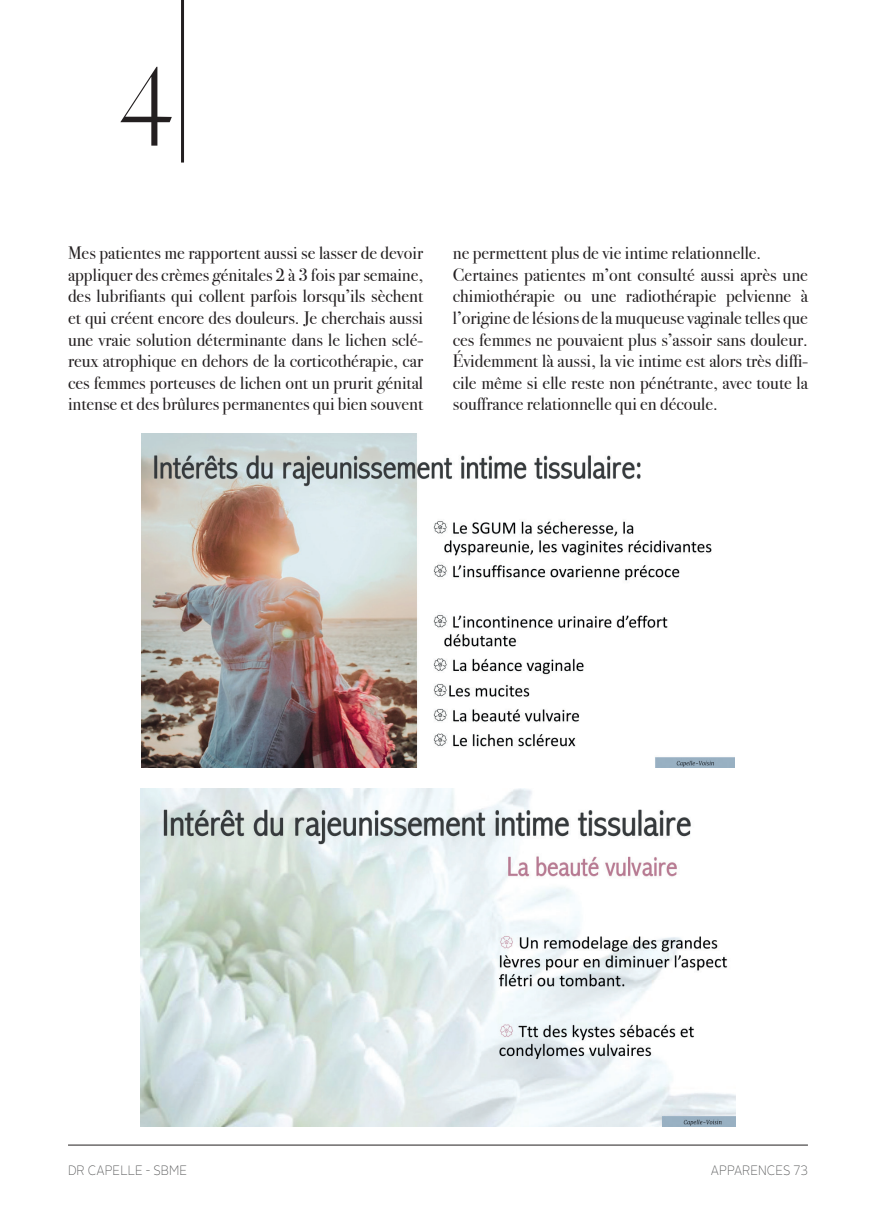
<style>
.page{position:relative;width:893px;height:1212px;background:#fff}
.page>*{position:absolute;margin:0;border:0;box-sizing:border-box;transform-origin:0 0}
.t1{font:300 120px "Freight Big Pro";color:#231f20}
.t2{font:18px/21.6px "Bodoni Svty Two ITCTT";color:#231f20;text-align:justify}
.t3{font:100 13.5px "Alright Sans";color:#4b4c4d;scale:.9 1}
</style>
<div class="page">
<hr style="left:68px;top:1145px;width:740px;height:1px;background:#231f20">
<hr style="left:181px;top:0;width:3px;height:163px;background:#231f20">
<img style="left:142px;top:434px;width:592px;height:333px">
<img style="left:141px;top:788px;width:594px;height:339px">
<h1 class="t1" style="left:119px;top:8px;width:55px">4</h1>
<p class="t2" style="left:68px;top:240px;width:357px">Mes patientes me rapportent aussi se lasser de devoir appliquer des crèmes génitales 2 à 3 fois par semaine, des lubrifiants qui collent parfois lorsqu’ils sèchent et qui créent encore des douleurs. Je cherchais aussi une vraie solution déterminante dans le lichen sclé&shy;reux atrophique en dehors de la corticothérapie, car ces femmes porteuses de lichen ont un prurit génital intense et des brûlures permanentes qui bien souvent</p>
<p class="t2" style="left:453px;top:240px;width:310px">ne permettent plus de vie intime relationnelle.</p>
<p class="t2" style="left:453px;top:262px;width:357px">Certaines patientes m’ont consulté aussi après une chimiothérapie ou une radiothérapie pelvienne à l’origine de lésions de la muqueuse vaginale telles que ces femmes ne pouvaient plus s’assoir sans douleur.<br>Évidemment là aussi, la vie intime est alors très diffi&shy;cile même si elle reste non pénétrante, avec toute la souffrance relationnelle qui en découle.</p>
<p class="t3" style="left:68px;top:1161px;width:134px">DR CAPELLE - SBME</p>
<p class="t3" style="left:711px;top:1161px;width:109px">APPARENCES 73</p>
</div>
